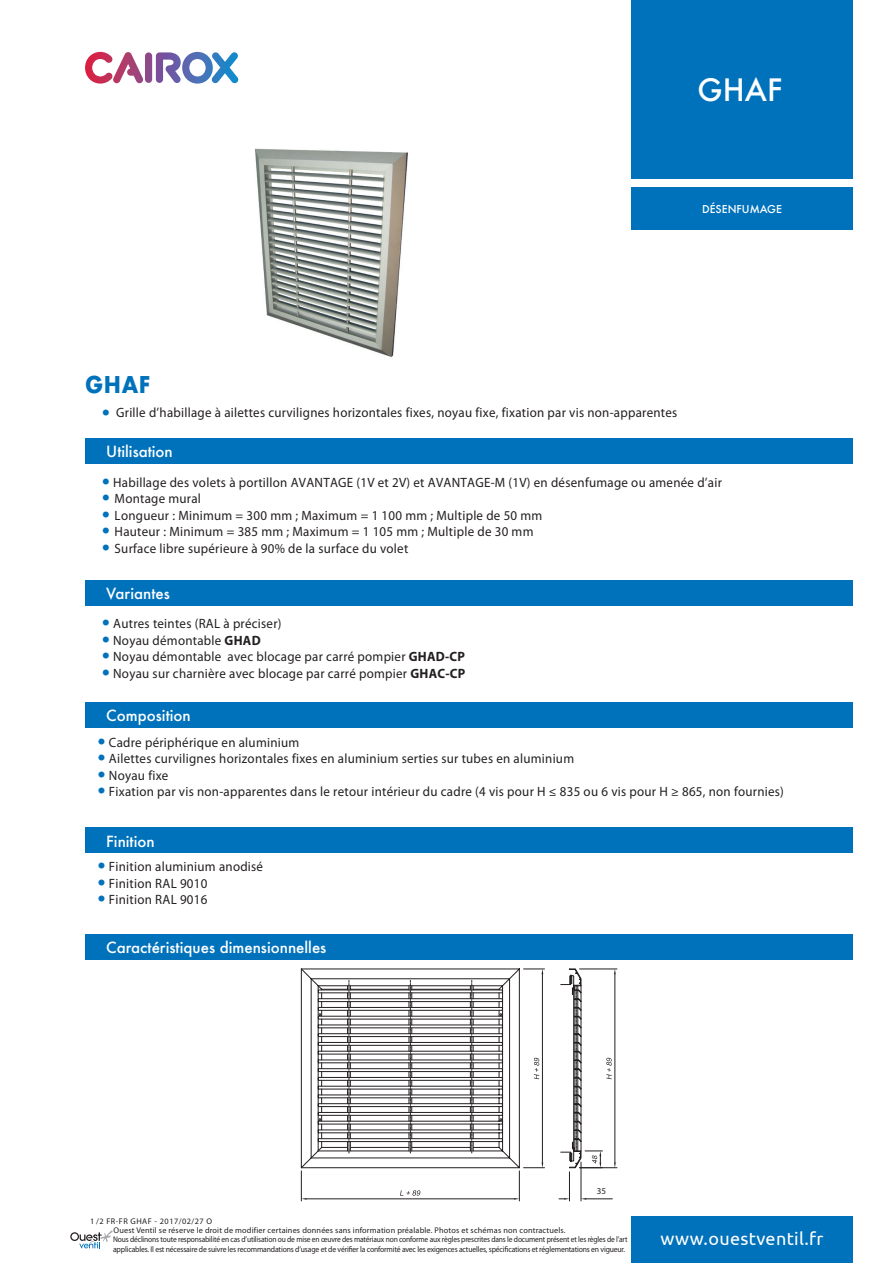
<style>
.page{position:relative;width:893px;height:1263px;background:#fff}
.page>*{position:absolute;margin:0;border:0;box-sizing:border-box;transform-origin:0 0}
.t1{font:500 30px "Futura";color:#fff}
.t2{font:700 22.5px "Futura";color:#0072bc;scale:.92 1}
.t3{font:18px "Ubuntu";letter-spacing:.02em;color:#fff}
.t4{font:500 15px "Futura";color:#fff}
.t5{font:13.5px "Myriad Pro";letter-spacing:.02em;color:#231f20;scale:.96 1}
.t6{font:500 10.5px "Futura";color:#fff}
.t7{font:9px "Myriad Pro";color:#231f20}
.t8{font:8.25px/9.9px "Myriad Pro";letter-spacing:-.02em;color:#231f20;scale:.91 1}
.t9{font:8.25px "Myriad Pro";letter-spacing:.02em;color:#231f20}
.t10{font:8.25px "Myriad Pro";letter-spacing:.06em;color:#231f20}
.s1{font-weight:900;font-size:21px;color:#0072bc}
.s2{font-weight:700}
</style>
<div class="page">
<div style="left:631px;top:1216px;width:222px;height:47px;background:#0072bc"></div>
<div style="left:631px;top:0;width:222px;height:179px;background:#0072bc"></div>
<div style="left:631px;top:187px;width:222px;height:43px;background:#0072bc"></div>
<div style="left:145px;top:52px;width:7px;height:31px;background:#8e4989;border-radius:4px"></div>
<svg style="left:156px;top:52px;width:83px;height:32px"></svg>
<svg style="left:85px;top:52px;width:59px;height:32px"></svg>
<svg style="left:70px;top:1230px;width:43px;height:18px"></svg>
<div style="left:85px;top:438px;width:768px;height:26px;background:#0072bc"></div>
<div style="left:85px;top:580px;width:768px;height:25px;background:#0072bc"></div>
<div style="left:85px;top:702px;width:768px;height:26px;background:#0072bc"></div>
<img style="left:255px;top:148px;width:153px;height:210px">
<div style="left:85px;top:828px;width:768px;height:25px;background:#0072bc"></div>
<hr style="left:301px;top:1171px;width:1px;height:30px;background:#231f20">
<hr style="left:519px;top:1171px;width:1px;height:30px;background:#231f20">
<hr style="left:307px;top:1198px;width:207px;height:1px;background:#231f20">
<svg style="left:400px;top:1190px;width:20px;height:6px"></svg>
<hr style="left:580px;top:1167px;width:37px;height:1px;background:#231f20">
<hr style="left:580px;top:969px;width:37px;height:1px;background:#231f20">
<svg style="left:301px;top:969px;width:243px;height:199px"></svg>
<svg style="left:559px;top:969px;width:57px;height:232px"></svg>
<div style="left:85px;top:934px;width:768px;height:26px;background:#0072bc"></div>
<div style="left:590px;top:1187px;width:23px;height:10px;background:#fff"></div>
<h1 class="t1" style="left:697px;top:70px;width:86px">GHAF</h1>
<p class="t6" style="left:702px;top:202px;width:81px">DÉSENFUMAGE</p>
<h2 class="t2" style="left:85px;top:368px;width:72px">GHAF</h2>
<p class="t5" style="left:102px;top:404px;width:601px"><span class="s1">•</span> Grille d’habillage à ailettes curvilignes horizontales fixes, noyau fixe, fixation par vis non-apparentes</p>
<p class="t4" style="left:106px;top:441px;width:68px">Utilisation</p>
<p class="t5" style="left:102px;top:474px;width:647px"><span class="s1">•</span> Habillage des volets à portillon AVANTAGE (1V et 2V) et AVANTAGE-M (1V) en désenfumage ou amenée d’air</p>
<p class="t5" style="left:102px;top:490px;width:105px"><span class="s1">•</span> Montage mural</p>
<p class="t5" style="left:102px;top:507px;width:460px"><span class="s1">•</span> Longueur : Minimum = 300 mm ; Maximum = 1 100 mm ; Multiple de 50 mm</p>
<p class="t5" style="left:102px;top:523px;width:451px"><span class="s1">•</span> Hauteur : Minimum = 385 mm ; Maximum = 1 105 mm ; Multiple de 30 mm</p>
<p class="t5" style="left:102px;top:540px;width:321px"><span class="s1">•</span> Surface libre supérieure à 90% de la surface du volet</p>
<p class="t4" style="left:106px;top:583px;width:65px">Variantes</p>
<p class="t5" style="left:102px;top:615px;width:188px"><span class="s1">•</span> Autres teintes (RAL à préciser)</p>
<p class="t5" style="left:102px;top:632px;width:167px"><span class="s1">•</span> Noyau démontable <span class="s2">GHAD</span></p>
<p class="t5" style="left:102px;top:648px;width:380px"><span class="s1">•</span> Noyau démontable avec blocage par carré pompier <span class="s2">GHAD-CP</span></p>
<p class="t5" style="left:102px;top:665px;width:380px"><span class="s1">•</span> Noyau sur charnière avec blocage par carré pompier <span class="s2">GHAC-CP</span></p>
<p class="t4" style="left:106px;top:705px;width:86px">Composition</p>
<p class="t5" style="left:98px;top:734px;width:211px"><span class="s1">•</span> Cadre périphérique en aluminium</p>
<p class="t5" style="left:98px;top:751px;width:498px"><span class="s1">•</span> Ailettes curvilignes horizontales fixes en aluminium serties sur tubes en aluminium</p>
<p class="t5" style="left:98px;top:767px;width:75px"><span class="s1">•</span> Noyau fixe</p>
<p class="t5" style="left:98px;top:784px;width:716px"><span class="s1">•</span> Fixation par vis non-apparentes dans le retour intérieur du cadre (4 vis pour H ≤ 835 ou 6 vis pour H ≥ 865, non fournies)</p>
<p class="t4" style="left:106px;top:831px;width:50px">Finition</p>
<p class="t5" style="left:98px;top:858px;width:174px"><span class="s1">•</span> Finition aluminium anodisé</p>
<p class="t5" style="left:98px;top:875px;width:116px"><span class="s1">•</span> Finition RAL 9010</p>
<p class="t5" style="left:98px;top:891px;width:116px"><span class="s1">•</span> Finition RAL 9016</p>
<p class="t4" style="left:106px;top:937px;width:222px">Caractéristiques dimensionnelles</p>
<p class="t7" style="left:597px;top:1185px;width:11px">35</p>
<p class="t10" style="left:90px;top:1216px;width:124px">1/2 FR-FR GHAF - 2017/02/27 O</p>
<p class="t8" style="left:113px;top:1234px;width:567px">Nous déclinons toute responsabilité en cas d’utilisation ou de mise en œuvre des matériaux non conforme aux règles prescrites dans le document présent et les règles de l’art applicables. Il est nécessaire de suivre les recommandations d’usage et de vérifier la conformité avec les exigences actuelles, spécifications et réglementations en vigueur.</p>
<p class="t9" style="left:114px;top:1225px;width:454px">Ouest Ventil se réserve le droit de modifier certaines données sans information préalable. Photos et schémas non contractuels.</p>
<h3 class="t3" style="left:660px;top:1228px;width:165px">www.ouestventil.fr</h3>
</div>
